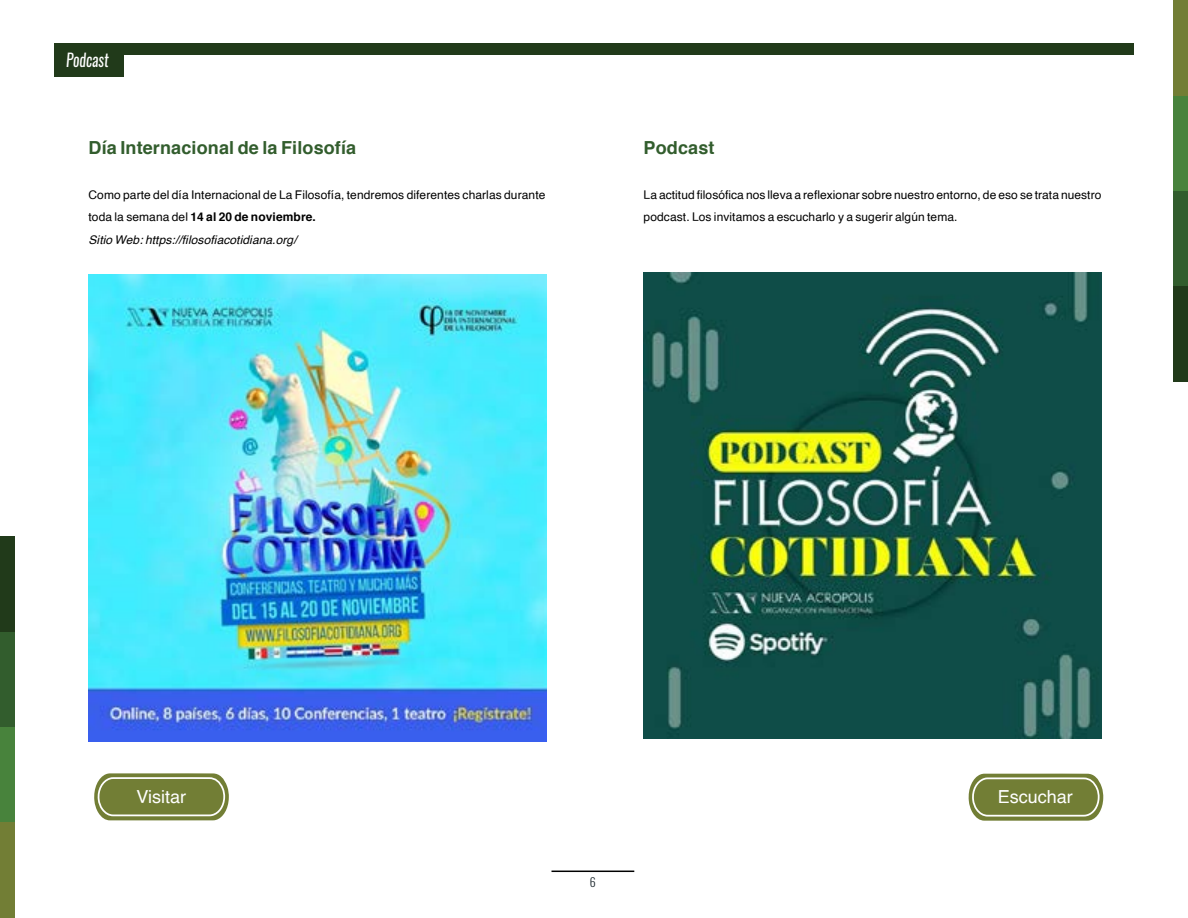
<style>
.page{position:relative;width:1188px;height:918px;background:#fff}
.page>*{position:absolute;margin:0;border:0;box-sizing:border-box;transform-origin:0 0}
.t1{font:700 18px "Helvetica";letter-spacing:.01em;color:#325d2d}
.t2{font:18px "Helvetica";color:#fff}
.t3{font:italic 17.7px "Oswald";color:#fff;scale:.85 1}
.t4{font:12px/22.5px "Helvetica";letter-spacing:.01em;color:#000}
.t5{font:300 12px "Oswald";color:#182329}
.s1{font-weight:700}
.s2{font-style:italic}
</style>
<div class="page">
<hr style="left:552px;top:871px;width:82px;height:1px;background:#000">
<svg style="left:969px;top:774px;width:134px;height:47px;background:#858f50"></svg>
<svg style="left:94px;top:773px;width:135px;height:47px;background:#869051"></svg>
<div style="left:1173px;top:286px;width:15px;height:95px;background:#213a1a"></div>
<div style="left:1173px;top:191px;width:15px;height:95px;background:#325d2d"></div>
<div style="left:1173px;top:95px;width:15px;height:96px;background:#48833c"></div>
<div style="left:1173px;top:0;width:15px;height:95px;background:#727e35"></div>
<div style="left:0;top:537px;width:15px;height:95px;background:#213a1a"></div>
<div style="left:0;top:632px;width:15px;height:95px;background:#325d2d"></div>
<div style="left:0;top:727px;width:15px;height:96px;background:#48833c"></div>
<div style="left:0;top:823px;width:15px;height:95px;background:#727e35"></div>
<div style="left:54px;top:43px;width:1080px;height:11px;background:#213a1a"></div>
<div style="left:54px;top:54px;width:69px;height:23px;background:#213a1a"></div>
<img style="left:89px;top:274px;width:457px;height:468px">
<img style="left:644px;top:273px;width:457px;height:466px">
<h2 class="t3" style="left:66px;top:48px;width:52px">Podcast</h2>
<h1 class="t1" style="left:89px;top:133px;width:269px">Día Internacional de la Filosofía</h1>
<p class="t4" style="left:89px;top:184px;width:458px">Como parte del día Internacional de La Filosofía, tendremos diferentes charlas durante toda la semana del <span class="s1">14 al 20 de noviembre.<br></span><span class="s2">Sitio Web: https://filosofiacotidiana.org/</span></p>
<h1 class="t1" style="left:644px;top:133px;width:72px">Podcast</h1>
<p class="t4" style="left:644px;top:184px;width:459px">La actitud filosófica nos lleva a reflexionar sobre nuestro entorno, de eso se trata nuestro podcast. Los invitamos a escucharlo y a sugerir algún tema.</p>
<h1 class="t2" style="left:137px;top:783px;width:51px">Visitar</h1>
<h1 class="t2" style="left:998px;top:783px;width:77px">Escuchar</h1>
<p class="t5" style="left:590px;top:874px;width:7px">6</p>
</div>
